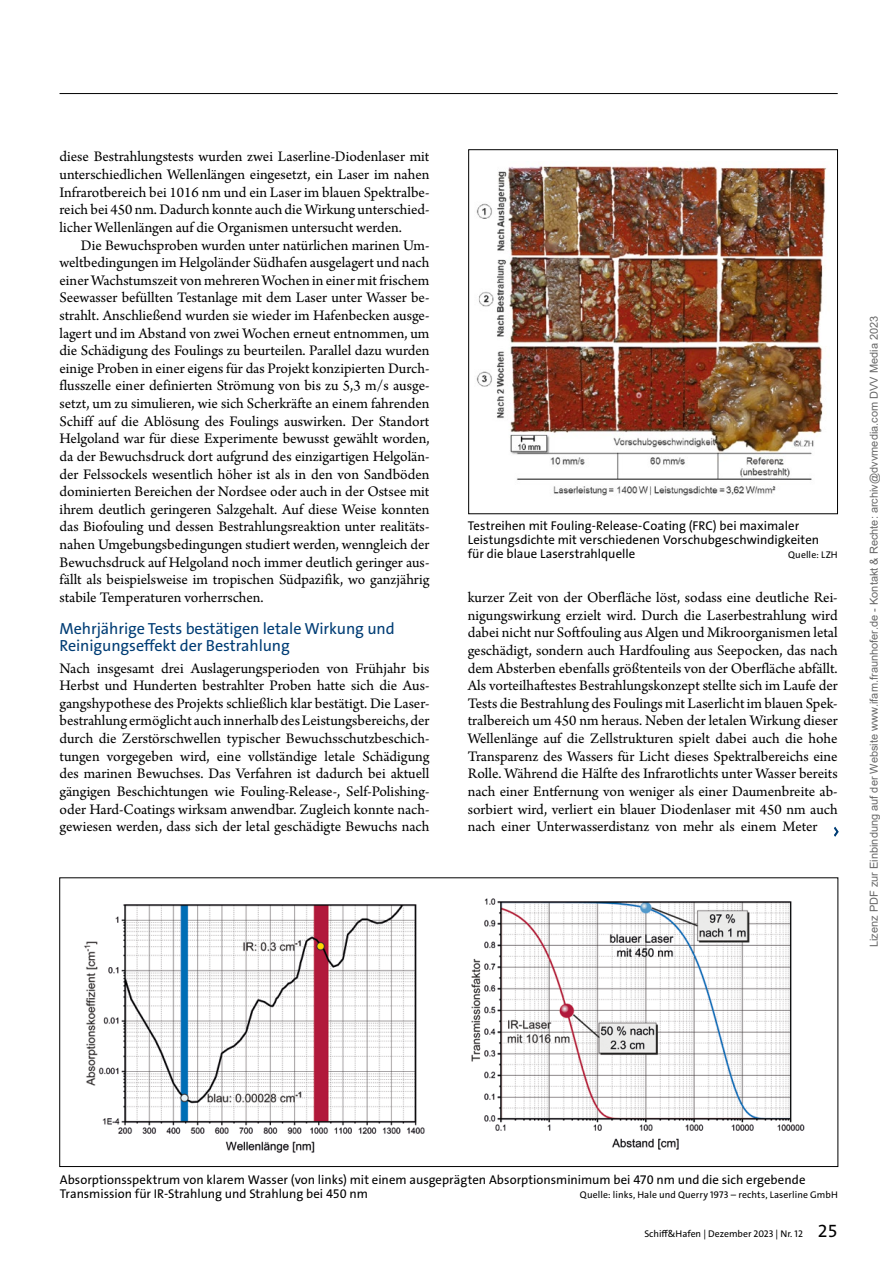
<style>
.page{position:relative;width:893px;height:1263px;background:#fff}
.page>*{position:absolute;margin:0;border:0;box-sizing:border-box;transform-origin:0 0}
.t1{font:16.2px/16.5px "The Sans Os F";letter-spacing:-.005em;color:#003d75}
.t2{font:15.3px/17.5px "Arno Pro";letter-spacing:-.005em;color:#000;text-align:justify}
.t3{font:14.85px "The Sans Os F";color:#003d75;scale:.64 1}
.t4{font:12.75px/14.2px "The Sans Os F";color:#000}
.t5{font:10.95px "Arial";color:rgb(0 0 0/.6)}
.t6{font:9.75px "The Sans Os F";letter-spacing:.005em;color:#000}
.s1{font-size:18px}
</style>
<div class="page">
<svg style="left:834px;top:827px;width:5px;height:10px"></svg>
<img style="left:476px;top:166px;width:351px;height:330px">
<div style="left:468px;top:149px;width:370px;height:365px;border:1px solid #000"></div>
<img style="left:84px;top:904px;width:341px;height:249px">
<img style="left:471px;top:898px;width:334px;height:252px">
<hr style="left:60px;top:93px;width:778px;height:1px;background:#000">
<p class="t2" style="left:60px;top:149px;width:371px">diese Bestrahlungstests wurden zwei Laserline-Diodenlaser mit unterschiedlichen Wellenlängen eingesetzt, ein Laser im nahen Infrarotbereich bei 1016 nm und ein Laser im blauen Spektralbe&shy;reich bei 450 nm. Dadurch konnte auch die Wirkung unterschied&shy;licher Wellenlängen auf die Organismen untersucht werden.</p>
<p class="t2" style="left:60px;top:237px;width:371px;text-indent:21px">Die Bewuchsproben wurden unter natürlichen marinen Um&shy;weltbedingungen im Helgoländer Südhafen ausgelagert und nach einer Wachstumszeit von mehreren Wochen in einer mit frischem Seewasser befüllten Testanlage mit dem Laser unter Wasser be&shy;strahlt. Anschließend wurden sie wieder im Hafenbecken ausge&shy;lagert und im Abstand von zwei Wochen erneut entnommen, um die Schädigung des Foulings zu beurteilen. Parallel dazu wurden einige Proben in einer eigens für das Projekt konzipierten Durch&shy;flusszelle einer definierten Strömung von bis zu 5,3 m/s ausge&shy;setzt, um zu simulieren, wie sich Scherkräfte an einem fahrenden Schiff auf die Ablösung des Foulings auswirken. Der Standort Helgoland war für diese Experimente bewusst gewählt worden, da der Bewuchsdruck dort aufgrund des einzigartigen Helgolän&shy;der Felssockels wesentlich höher ist als in den von Sandböden dominierten Bereichen der Nordsee oder auch in der Ostsee mit ihrem deutlich geringeren Salzgehalt. Auf diese Weise konnten das Biofouling und dessen Bestrahlungsreaktion unter realitäts&shy;nahen Umgebungsbedingungen studiert werden, wenngleich der Bewuchsdruck auf Helgoland noch immer deutlich geringer aus&shy;fällt als beispielsweise im tropischen Südpazifik, wo ganzjährig stabile Temperaturen vorherrschen.</p>
<p class="t1" style="left:60px;top:621px;width:337px">Mehrjährige Tests bestätigen letale Wirkung und<br>Reinigungseffekt der Bestrahlung</p>
<p class="t2" style="left:60px;top:660px;width:371px">Nach insgesamt drei Auslagerungsperioden von Frühjahr bis Herbst und Hunderten bestrahlter Proben hatte sich die Aus&shy;gangshypothese des Projekts schließlich klar bestätigt. Die Laser&shy;bestrahlung ermöglicht auch innerhalb des Leistungsbereichs, der durch die Zerstörschwellen typischer Bewuchsschutzbeschich&shy;tungen vorgegeben wird, eine vollständige letale Schädigung des marinen Bewuchses. Das Verfahren ist dadurch bei aktuell gängigen Beschichtungen wie Fouling-Release-, Self-Polishing&shy;oder Hard-Coatings wirksam anwendbar. Zugleich konnte nach&shy;gewiesen werden, dass sich der letal geschädigte Bewuchs nach</p>
<p class="t4" style="left:468px;top:518px;width:353px">Testreihen mit Fouling-Release-Coating (FRC) bei maximaler<br>Leistungsdichte mit verschiedenen Vorschubgeschwindigkeiten für die blaue Laserstrahlquelle</p>
<p class="t6" style="left:788px;top:549px;width:51px">Quelle: LZH</p>
<p class="t2" style="left:468px;top:589px;width:371px">kurzer Zeit von der Oberfläche löst, sodass eine deutliche Rei&shy;nigungswirkung erzielt wird. Durch die Laserbestrahlung wird dabei nicht nur Softfouling aus Algen und Mikroorganismen letal geschädigt, sondern auch Hardfouling aus Seepocken, das nach dem Absterben ebenfalls größtenteils von der Oberfläche abfällt.<br>Als vorteilhaftestes Bestrahlungskonzept stellte sich im Laufe der Tests die Bestrahlung des Foulings mit Laserlicht im blauen Spek&shy;tralbereich um 450 nm heraus. Neben der letalen Wirkung dieser Wellenlänge auf die Zellstrukturen spielt dabei auch die hohe Transparenz des Wassers für Licht dieses Spektralbereichs eine Rolle. Während die Hälfte des Infrarotlichts unter Wasser bereits nach einer Entfernung von weniger als einer Daumenbreite ab&shy;sorbiert wird, verliert ein blauer Diodenlaser mit 450 nm auch nach einer Unterwasserdistanz von mehr als einem Meter</p>
<p class="t3" style="left:834px;top:822px;width:10px">&gt;</p>
<p class="t5" style="left:866px;top:947px;width:633px;rotate:-90deg">Lizenz PDF zur Einbindung auf der Website www.ifam.fraunhofer.de - Kontakt &amp; Rechte: archiv@dvvmedia.com DVV Media 2023</p>
<p class="t4" style="left:60px;top:1172px;width:747px">Absorptionsspektrum von klarem Wasser (von links) mit einem ausgeprägten Absorptionsminimum bei 470 nm und die sich ergebende<br>Transmission für IR-Strahlung und Strahlung bei 450 nm</p>
<p class="t6" style="left:580px;top:1188px;width:259px">Quelle: links, Hale und Querry 1973 – rechts, Laserline GmbH</p>
<p class="t6" style="left:644px;top:1228px;width:195px">Schiff&amp;Hafen | Dezember 2023 | Nr. 12 <span class="s1">25</span></p>
</div>
